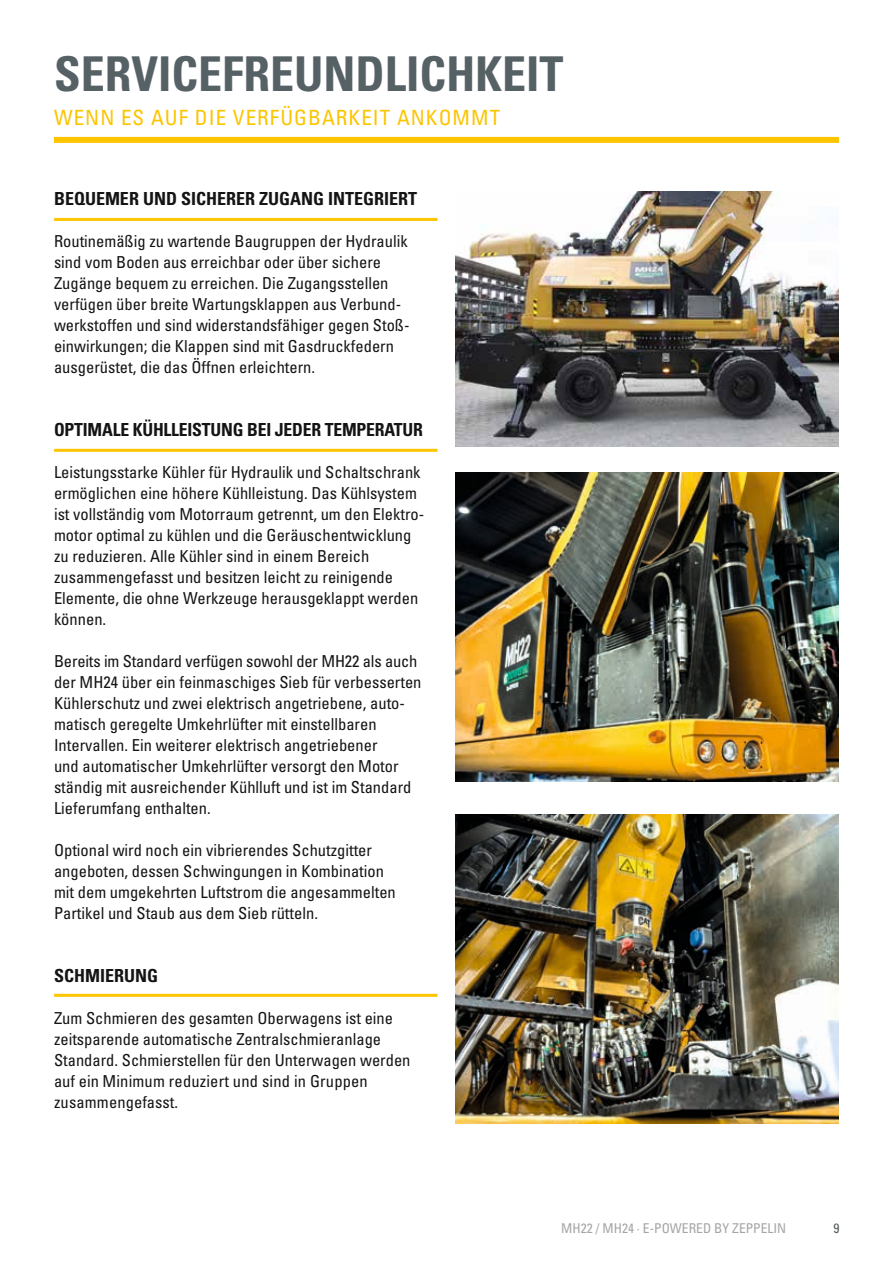
<style>
.page{position:relative;width:893px;height:1263px;background:#fff}
.page>*{position:absolute;margin:0;border:0;box-sizing:border-box;transform-origin:0 0}
.t1{font:700 condensed 48px "Univers";color:#566166}
.t2{font:condensed 21px "Univers";letter-spacing:.05em;color:#fcc500}
.t3{font:700 condensed 18px "Univers";color:#131413}
.t4{font:condensed 16.5px/21px "Univers";color:#131413}
.t5{font:condensed 13.5px "Univers";color:#a4a5a5}
.t6{font:condensed 13.5px "Univers";color:#545a5b}
</style>
<div class="page">
<div style="left:54px;top:137px;width:785px;height:6px;background:#fcc500"></div>
<img style="left:455px;top:191px;width:384px;height:255px">
<img style="left:455px;top:473px;width:384px;height:309px">
<img style="left:455px;top:815px;width:384px;height:309px">
<hr style="left:54px;top:218px;width:383px;height:3px;background:#fcc500">
<hr style="left:54px;top:449px;width:383px;height:3px;background:#fcc500">
<hr style="left:54px;top:994px;width:383px;height:3px;background:#fcc500">
<h1 class="t1" style="left:54px;top:45px;width:511px">SERVICEFREUNDLICHKEIT</h1>
<p class="t2" style="left:54px;top:104px;width:448px">WENN ES AUF DIE VERFÜGBARKEIT ANKOMMT</p>
<p class="t3" style="left:54px;top:188px;width:365px">BEQUEMER UND SICHERER ZUGANG INTEGRIERT</p>
<p class="t4" style="left:54px;top:230px;width:355px">Routinemäßig zu wartende Baugruppen der Hydraulik sind vom Boden aus erreichbar oder über sichere Zugänge bequem zu erreichen. Die Zugangsstellen verfügen über breite Wartungsklappen aus Verbund&shy;werkstoffen und sind widerstandsfähiger gegen Stoß&shy;einwirkungen; die Klappen sind mit Gasdruckfedern ausgerüstet, die das Öffnen erleichtern.</p>
<p class="t3" style="left:54px;top:419px;width:371px">OPTIMALE KÜHLLEISTUNG BEI JEDER TEMPERATUR</p>
<p class="t4" style="left:54px;top:461px;width:370px">Leistungsstarke Kühler für Hydraulik und Schaltschrank ermöglichen eine höhere Kühlleistung. Das Kühlsystem ist vollständig vom Motorraum getrennt, um den Elektro&shy;motor optimal zu kühlen und die Geräuschentwicklung zu reduzieren. Alle Kühler sind in einem Bereich zusammengefasst und besitzen leicht zu reinigende Elemente, die ohne Werkzeuge herausgeklappt werden können.</p>
<p class="t4" style="left:54px;top:650px;width:369px">Bereits im Standard verfügen sowohl der MH22 als auch der MH24 über ein feinmaschiges Sieb für verbesserten Kühlerschutz und zwei elektrisch angetriebene, auto&shy;matisch geregelte Umkehrlüfter mit einstellbaren Intervallen. Ein weiterer elektrisch angetriebener<br>und automatischer Umkehrlüfter versorgt den Motor ständig mit ausreichender Kühlluft und ist im Standard Lieferumfang enthalten.</p>
<p class="t4" style="left:54px;top:840px;width:343px">Optional wird noch ein vibrierendes Schutzgitter angeboten, dessen Schwingungen in Kombination mit dem umgekehrten Luftstrom die angesammelten Partikel und Staub aus dem Sieb rütteln.</p>
<p class="t3" style="left:54px;top:965px;width:106px">SCHMIERUNG</p>
<p class="t4" style="left:54px;top:1007px;width:358px">Zum Schmieren des gesamten Oberwagens ist eine zeitsparende automatische Zentralschmieranlage Standard. Schmierstellen für den Unterwagen werden auf ein Minimum reduziert und sind in Gruppen zusammengefasst.</p>
<p class="t5" style="left:561px;top:1219px;width:226px">MH22 / MH24 · E-POWERED BY ZEPPELIN</p>
<p class="t6" style="left:834px;top:1219px;width:7px">9</p>
</div>
